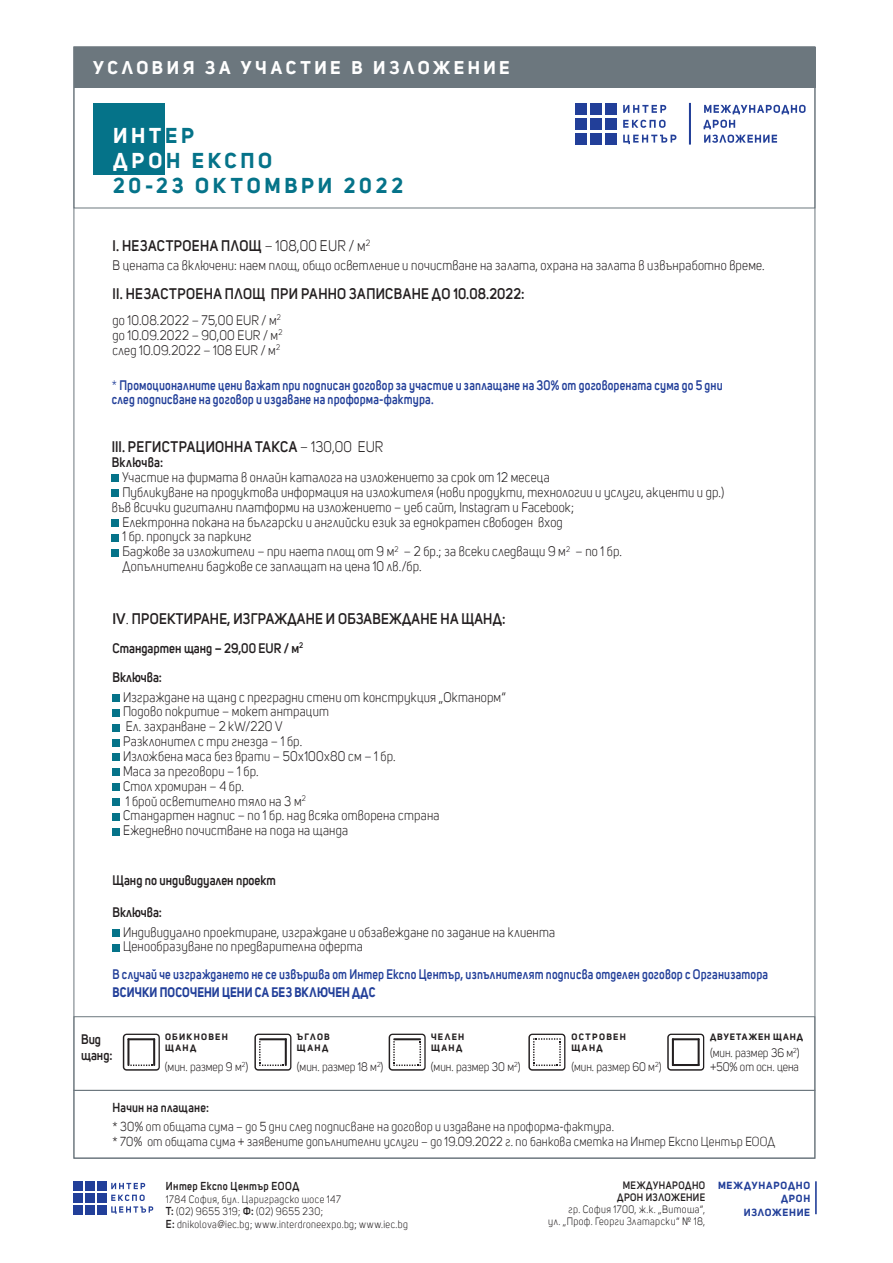
<style>
.page{position:relative;width:893px;height:1263px;background:#fff}
.page>*{position:absolute;margin:0;border:0;box-sizing:border-box;transform-origin:0 0}
.t1{font:700 21px/25.2px "Uni Sans";letter-spacing:.18em;color:#057389}
.t2{font:700 18px "Uni Sans";letter-spacing:.195em;color:#fff}
.t3{font:600 15px "Uni Sans";letter-spacing:.02em;color:#231f20;scale:.9 1}
.t4{font:600 15px "Uni Sans";letter-spacing:.02em;color:#231f20}
.t5{font:13.5px/14.9px "Uni Sans";letter-spacing:.015em;color:#231f20;scale:.9 1}
.t6{font:600 13.5px/14.9px "Uni Sans";letter-spacing:.015em;color:#223f99;scale:.85 1}
.t7{font:600 13.5px/29.7px "Uni Sans";color:#231f20;scale:.9 1}
.t8{font:700 13.5px "Uni Sans";letter-spacing:.015em;color:#223f99;scale:.85 1}
.t9{font:600 13.5px "Uni Sans";letter-spacing:.025em;color:#231f20;scale:.9 1}
.t10{font:12.75px/14.9px "Uni Sans";letter-spacing:.02em;color:#231f20;scale:.9 1}
.t11{font:600 12.75px "Uni Sans";letter-spacing:.015em;color:#231f20;scale:.9 1}
.t12{font:12px "Uni Sans";color:#231f20;scale:.9 1}
.t13{font:600 11.25px "Uni Sans";letter-spacing:.045em;color:#231f20;scale:.9 1}
.t14{font:10.5px/12.8px "Uni Sans";letter-spacing:.045em;color:#231f20;scale:.9 1}
.t15{font:600 10.5px/12px "Uni Sans";letter-spacing:.05em;color:#231f20;text-align:center;scale:.9 1}
.t16{font:700 10.05px/13.5px "Uni Sans";letter-spacing:.08em;color:#223f99;text-align:right}
.t17{font:700 9px/10.8px "Uni Sans";letter-spacing:.145em;color:#231f20}
.t18{font:700 9px "Uni Sans";letter-spacing:.11em;color:#231f20}
.t19{font:7.05px "Uni Sans";color:#231f20;scale:.9 1}
.s1{color:#fff}
.s2{font-weight:400}
.s3{font-size:12px}
.s4{font-family:"Messe Univers";font-weight:300}
.s5{font-weight:600;font-size:11.25px}
</style>
<div class="page">
<div style="left:74px;top:1016px;width:741px;height:75px;border:1px solid #6c777e"></div>
<div style="left:74px;top:47px;width:741px;height:41px;background:#6c777e"></div>
<div style="left:74px;top:1090px;width:741px;height:68px;border:1px solid #6c777e"></div>
<div style="left:74px;top:46px;width:741px;height:162px;border:1px solid #6c777e"></div>
<div style="left:113px;top:929px;width:7px;height:7px;background:#057389"></div>
<div style="left:113px;top:944px;width:7px;height:7px;background:#057389"></div>
<div style="left:113px;top:694px;width:7px;height:7px;background:#057389"></div>
<div style="left:113px;top:709px;width:7px;height:7px;background:#057389"></div>
<div style="left:113px;top:724px;width:7px;height:7px;background:#057389"></div>
<div style="left:113px;top:739px;width:7px;height:7px;background:#057389"></div>
<div style="left:113px;top:754px;width:7px;height:7px;background:#057389"></div>
<div style="left:113px;top:769px;width:7px;height:7px;background:#057389"></div>
<div style="left:113px;top:783px;width:7px;height:7px;background:#057389"></div>
<div style="left:113px;top:798px;width:7px;height:7px;background:#057389"></div>
<div style="left:113px;top:813px;width:7px;height:7px;background:#057389"></div>
<div style="left:113px;top:828px;width:7px;height:7px;background:#057389"></div>
<div style="left:74px;top:1205px;width:9px;height:9px;background:#223f99"></div>
<div style="left:85px;top:1205px;width:10px;height:9px;background:#223f99"></div>
<div style="left:97px;top:1205px;width:9px;height:9px;background:#223f99"></div>
<div style="left:74px;top:1193px;width:9px;height:9px;background:#223f99"></div>
<div style="left:85px;top:1193px;width:10px;height:9px;background:#223f99"></div>
<div style="left:97px;top:1193px;width:9px;height:9px;background:#223f99"></div>
<div style="left:74px;top:1181px;width:9px;height:10px;background:#223f99"></div>
<div style="left:85px;top:1181px;width:10px;height:10px;background:#223f99"></div>
<div style="left:97px;top:1181px;width:9px;height:10px;background:#223f99"></div>
<svg style="left:111px;top:1183px;width:43px;height:31px"></svg>
<div style="left:112px;top:475px;width:7px;height:7px;background:#057389"></div>
<div style="left:112px;top:490px;width:7px;height:7px;background:#057389"></div>
<div style="left:112px;top:519px;width:7px;height:7px;background:#057389"></div>
<div style="left:112px;top:534px;width:7px;height:7px;background:#057389"></div>
<div style="left:112px;top:549px;width:7px;height:7px;background:#057389"></div>
<svg style="left:123px;top:1034px;width:37px;height:37px"></svg>
<svg style="left:254px;top:1034px;width:37px;height:37px"></svg>
<svg style="left:389px;top:1034px;width:37px;height:37px"></svg>
<svg style="left:528px;top:1034px;width:37px;height:37px"></svg>
<svg style="left:667px;top:1034px;width:37px;height:37px"></svg>
<div style="left:94px;top:103px;width:71px;height:71px;background:#057389"></div>
<hr style="left:815px;top:1181px;width:2px;height:33px;background:#223f99">
<svg style="left:704px;top:135px;width:73px;height:8px"></svg>
<svg style="left:704px;top:120px;width:31px;height:9px"></svg>
<svg style="left:704px;top:105px;width:101px;height:9px"></svg>
<div style="left:575px;top:133px;width:12px;height:12px;background:#223f99"></div>
<div style="left:590px;top:133px;width:12px;height:12px;background:#223f99"></div>
<div style="left:605px;top:133px;width:12px;height:12px;background:#223f99"></div>
<div style="left:575px;top:118px;width:12px;height:12px;background:#223f99"></div>
<div style="left:590px;top:118px;width:12px;height:12px;background:#223f99"></div>
<div style="left:605px;top:118px;width:12px;height:12px;background:#223f99"></div>
<div style="left:575px;top:103px;width:12px;height:12px;background:#223f99"></div>
<div style="left:590px;top:103px;width:12px;height:12px;background:#223f99"></div>
<div style="left:605px;top:103px;width:12px;height:12px;background:#223f99"></div>
<svg style="left:623px;top:105px;width:44px;height:8px"></svg>
<svg style="left:623px;top:120px;width:42px;height:8px"></svg>
<svg style="left:623px;top:135px;width:54px;height:9px"></svg>
<hr style="left:689px;top:103px;width:2px;height:42px;background:#223f99">
<h2 class="t2" style="left:94px;top:57px;width:418px">УСЛОВИЯ ЗА УЧАСТИЕ В ИЗЛОЖЕНИЕ</h2>
<h1 class="t1" style="left:113px;top:123px;width:291px"><span class="s1">ИНТ</span>ЕР<br><span class="s1">ДРО</span>Н ЕКСПО<br>20-23 ОКТОМВРИ 2022</h1>
<p class="t3" style="left:113px;top:237px;width:288px">I. НЕЗАСТРОЕНА ПЛОЩ <span class="s2">– 108,00 EUR / м</span><sup>2</sup></p>
<p class="t5" style="left:113px;top:258px;width:726px">В цената са включени: наем площ, общо осветление и почистване на залата, охрана на залата в извънработно време.</p>
<p class="t3" style="left:113px;top:285px;width:459px">II. НЕЗАСТРОЕНА ПЛОЩ ПРИ РАННО ЗАПИСВАНЕ ДО 10.08.2022:</p>
<p class="t5" style="left:113px;top:313px;width:190px;text-align:justify">до 10.08.2022 – 75,00 EUR / м<sup>2 </sup>до 10.09.2022 – 90,00 EUR / м<sup>2 </sup>след 10.09.2022 – 108 EUR / м<sup>2</sup></p>
<p class="t6" style="left:112px;top:377px;width:720px"><span class="s2">*</span> Промоционалните цени важат при подписан договор за участие и заплащане на 30% от договорената сума до 5 дни след подписване на договор и издаване на проформа-фактура.</p>
<p class="t3" style="left:112px;top:438px;width:303px">III. РЕГИСТРАЦИОННА ТАКСА <span class="s2">– 130,00 EUR</span></p>
<p class="t9" style="left:112px;top:454px;width:59px">Включва:</p>
<p class="t5" style="left:122px;top:470px;width:476px">Участие на фирмата в онлайн каталогa на изложението за срок от 12 месеца</p>
<p class="t5" style="left:122px;top:485px;width:670px">Публикуване на продуктова информация на изложителя (нови продукти, технологии и услуги, акценти и др.)</p>
<p class="t5" style="left:112px;top:500px;width:515px">във всички дигитални платформи на изложението – уеб сайт, Instagram и Facebook;</p>
<p class="t5" style="left:122px;top:515px;width:491px">Електронна покана на български и английски език за еднократен свободен вход</p>
<p class="t5" style="left:122px;top:529px;width:145px">1 бр. пропуск за паркинг</p>
<p class="t5" style="left:122px;top:544px;width:557px">Баджове за изложители – при наета площ от 9 м<sup>2</sup> – 2 бр.; за всеки следващи 9 м<sup>2</sup> – по 1 бр.</p>
<p class="t5" style="left:122px;top:559px;width:334px">Допълнителни баджове се заплащат на цена 10 лв./бр.</p>
<p class="t4" style="left:113px;top:609px;width:394px">IV<span class="s2">.</span> ПРОЕКТИРАНЕ, ИЗГРАЖДАНЕ И ОБЗАВЕЖДАНЕ НА ЩАНД:</p>
<p class="t7" style="left:113px;top:633px;width:213px">Стандартен щанд – 29,00 EUR / м<sup>2<br></sup>Включва:</p>
<p class="t5" style="left:123px;top:690px;width:427px">Изграждане на щанд с преградни стени от конструкция „Oктанорм“ Подово покритие – мокет антрацит<br>Ел. захранване – 2 kW/220 V<br>Разклонител с три гнезда – 1 бр.<br>Изложбена маса без врати – 50х100х80 см – 1 бр.<br>Маса за преговори – 1 бр.<br>Стол хромиран – 4 бр.<br>1 брой осветително тяло на 3 м<sup>2<br></sup>Стандартен надпис – по 1 бр. над всяка отворена страна<br>Ежедневно почистване на пода на щанда</p>
<p class="t7" style="left:113px;top:865px;width:183px">Щанд по индивидуален проект</p>
<p class="t7" style="left:113px;top:898px;width:57px">Включва:</p>
<p class="t5" style="left:123px;top:924px;width:482px">Индивидуално проектиране, изграждане и обзавеждане по задание на клиента<br>Ценообразуване по предварителна оферта</p>
<p class="t6" style="left:113px;top:967px;width:773px">В случай че изграждането не се извършва от Интер Експо Център, изпълнителят подписва отделен договор с Организатора</p>
<p class="t8" style="left:113px;top:984px;width:311px">ВСИЧКИ ПОСОЧЕНИ ЦЕНИ СА БЕЗ ВКЛЮЧЕН ДДС</p>
<p class="t7" style="left:81px;top:1031px;width:36px;line-height:16.2px">Вид щанд:</p>
<p class="t17" style="left:165px;top:1032px;width:64px">ОБИКНОВЕН<br>ЩАНД</p>
<p class="t17" style="left:297px;top:1032px;width:34px">ЪГЛОВ<br>ЩАНД</p>
<p class="t17" style="left:431px;top:1032px;width:35px">ЧЕЛЕН<br>ЩАНД</p>
<p class="t17" style="left:571px;top:1032px;width:56px">ОСТРОВЕН<br>ЩАНД</p>
<p class="t18" style="left:710px;top:1032px;width:95px">ДВУЕТАЖЕН ЩАНД</p>
<p class="t12" style="left:710px;top:1046px;width:101px">(мин. размер 36 м<sup>2</sup>)</p>
<p class="t12" style="left:165px;top:1059px;width:87px">(мин. размер 9 м</p>
<p class="t12" style="left:710px;top:1059px;width:100px">+50% от осн. цена</p>
<p class="t19" style="left:242px;top:1060px;width:9px">2<span class="s3">)</span></p>
<p class="t12" style="left:297px;top:1059px;width:98px">(мин. размер 18 м<sup>2</sup>)</p>
<p class="t12" style="left:431px;top:1059px;width:101px">(мин. размер 30 м<sup>2</sup>)</p>
<p class="t12" style="left:571px;top:1059px;width:102px">(мин. размер 60 м<sup>2</sup>)</p>
<p class="t11" style="left:113px;top:1100px;width:109px">Начин на плащане:</p>
<p class="t10" style="left:113px;top:1119px;width:738px">* 30% от общата сума – до 5 дни след подписване на договор и издаване на проформа-фактура.<br>* 70% от общата сума + заявените допълнителни услуги – до 19.09.2022 г. по банкова сметка на Интер Експо Център ЕООД</p>
<p class="t15" style="left:617px;top:1179px;width:99px">МЕЖДУНАРОДНО<br>ДРОН ИЗЛОЖЕНИЕ</p>
<p class="t14" style="left:548px;top:1204px;width:176px;line-height:12px;text-align:right">гр. София 1700, ж.к. „Витоша“,<br>ул. „Проф. Георги Златарски“ <span class="s4">№</span> 18,</p>
<p class="t16" style="left:718px;top:1178px;width:94px">МЕЖДУНАРОДНО<br>ДРОН<br>ИЗЛОЖЕНИЕ</p>
<p class="t13" style="left:166px;top:1179px;width:150px">Интер Експо Център EООД</p>
<p class="t14" style="left:166px;top:1192px;width:270px">1784 София, бул. Цариградско шосе 147<br><span class="s5">T:</span> (02) 9655 319; <span class="s5">Ф:</span> (02) 9655 230;<br><span class="s5">Е:</span> dnikolova@iec.bg; www.interdroneexpo.bg; www.iec.bg</p>
</div>
